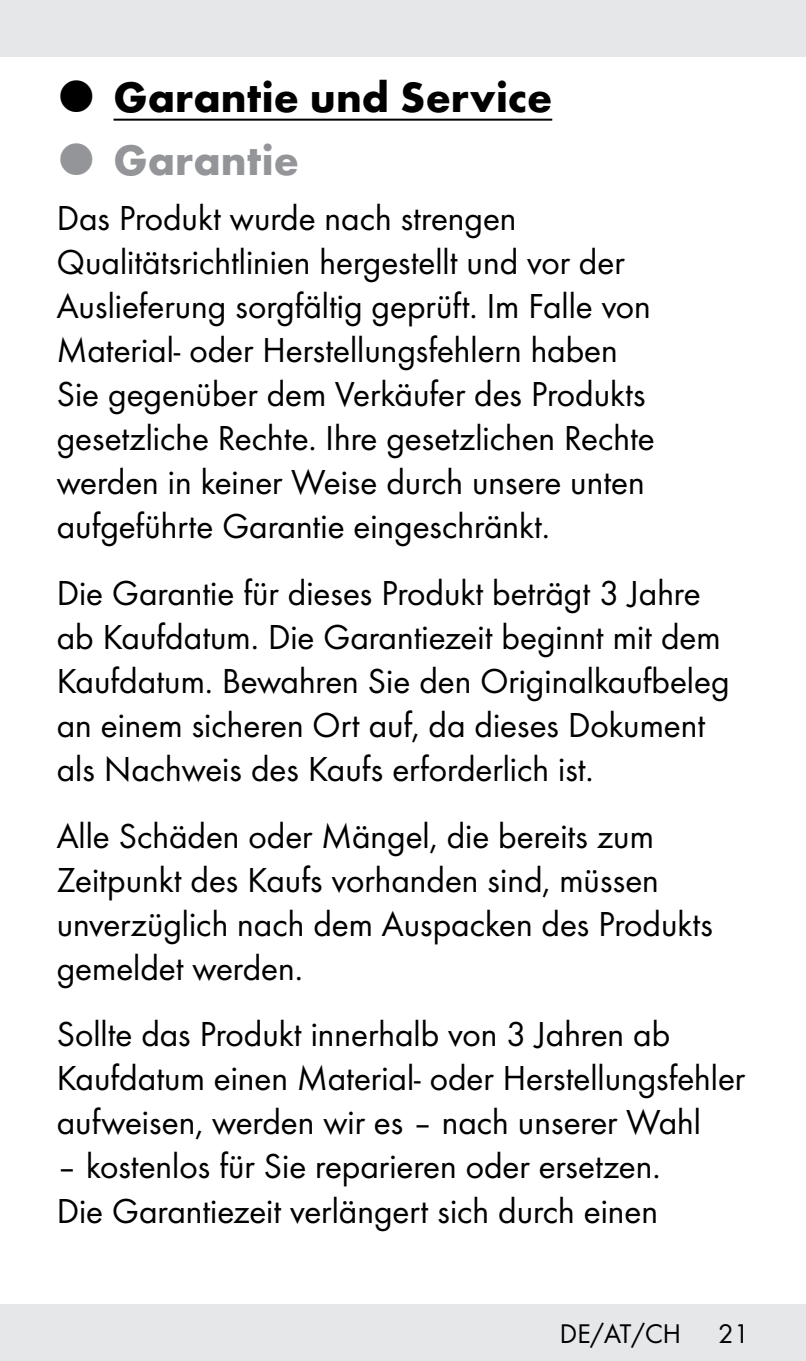
<style>
.page{position:relative;width:806px;height:1361px;background:#fff}
.page>*{position:absolute;margin:0;border:0;box-sizing:border-box;transform-origin:0 0}
.t1{font:700 44px "Futura";color:#000}
.t2{font:700 44px "Futura";color:#939598}
.t3{font:36px/44px "Futura Boo";color:#000}
.t4{font:28px "Futura Boo";color:#000}
</style>
<div class="page">
<div style="left:0;top:1304px;width:805px;height:57px;background:#e6e7e8"></div>
<div style="left:0;top:0;width:805px;height:57px;background:#e6e7e8"></div>
<hr style="left:113px;top:119px;width:439px;height:2px;background:#000">
<p class="t1" style="left:113px;top:64px;width:440px">Garantie und Service</p>
<p class="t2" style="left:113px;top:128px;width:187px">Garantie</p>
<p class="t3" style="left:57px;top:194px;width:599px">Das Produkt wurde nach strengen Qualitätsrichtlinien hergestellt und vor der Auslieferung sorgfältig geprüft. Im Falle von Material- oder Herstellungsfehlern haben Sie gegenü ber dem Verkäufer des Produkts gesetzliche Rechte. Ihre gesetzlichen Rechte werden in keiner Weise durch unsere unten aufgefü hrte Garantie eingeschränkt.</p>
<p class="t3" style="left:57px;top:569px;width:674px">Die Garantie fü r dieses Produkt beträgt 3 Jahre ab Kaufdatum. Die Garantiezeit beginnt mit dem Kaufdatum. Bewahren Sie den Originalkaufbeleg an einem sicheren Ort auf, da dieses Dokument als Nachweis des Kaufs erforderlich ist.</p>
<p class="t3" style="left:57px;top:812px;width:657px">Alle Schäden oder Mängel, die bereits zum Zeitpunkt des Kaufs vorhanden sind, müssen unverzüglich nach dem Auspacken des Produkts gemeldet werden.</p>
<p class="t3" style="left:57px;top:1010px;width:689px">Sollte das Produkt innerhalb von 3 Jahren ab<br>Kaufdatum einen Material- oder Herstellungsfehler aufweisen, werden wir es – nach unserer Wahl</p>
<p class="t3" style="left:57px;top:1142px;width:605px">– kostenlos fü r Sie reparieren oder ersetzen.<br>Die Garantiezeit verlängert sich durch einen</p>
<p class="t4" style="left:559px;top:1314px;width:123px">DE/AT/CH</p>
<p class="t4" style="left:717px;top:1314px;width:32px">21</p>
</div>
